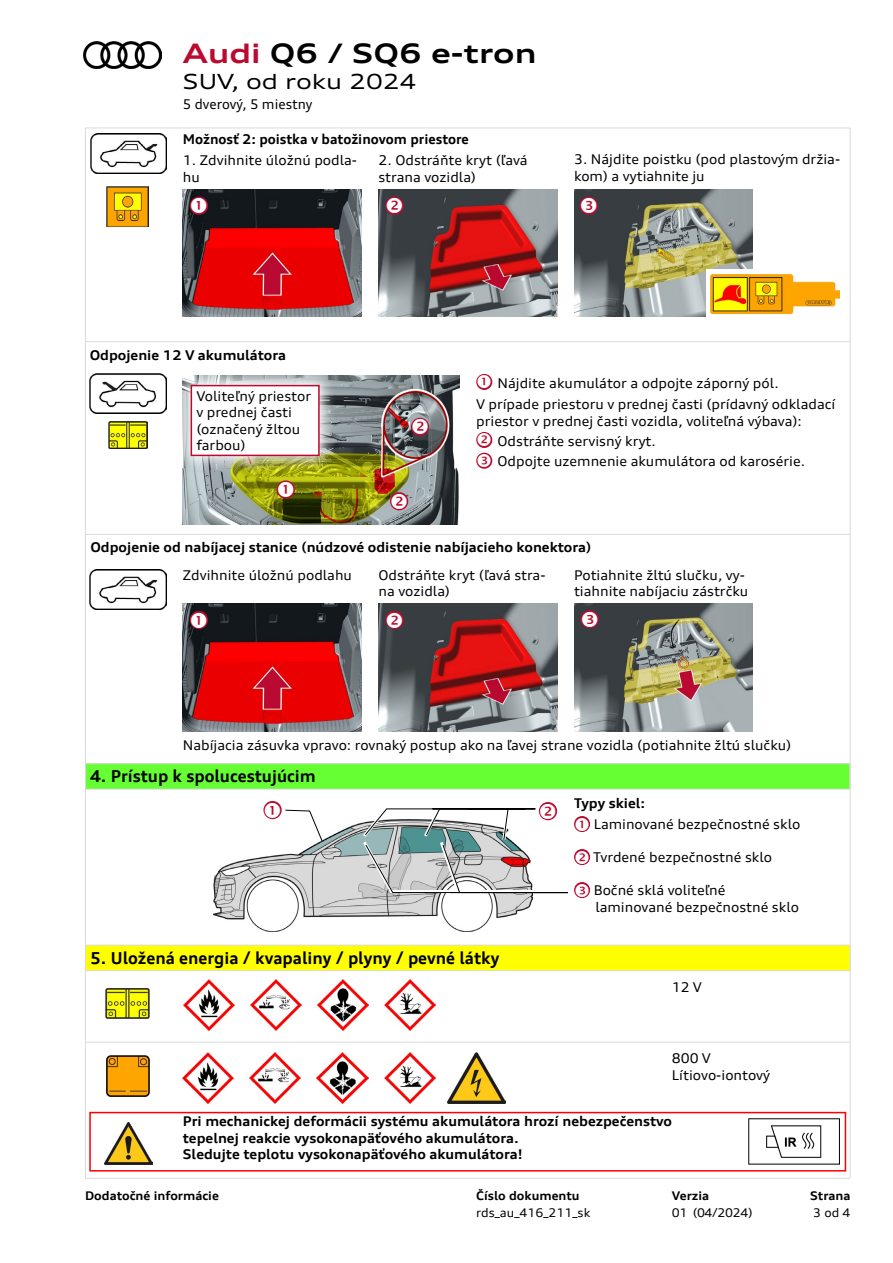
<style>
.page{position:relative;width:893px;height:1263px;background:#fff}
.page>*{position:absolute;margin:0;border:0;box-sizing:border-box;transform-origin:0 0}
.t1{font:700 expanded 27px "Audi Type";color:#000}
.t2{font:expanded 21px "Audi Type";color:#000}
.t3{font:700 16.5px "Audi Type";color:#000}
.t4{font:13.5px/16.5px "Audi Type Screen";color:#000}
.t5{font:700 13.5px/16.5px "Audi Type Screen";color:#000}
.t6{font:700 13.5px "Audi Type";color:#000}
.t7{font:13.5px "Audi Type";color:#000}
.t8{font:700 12px "Audi Type Screen";color:#000}
.t9{font:12px "Audi Type Screen";color:#000}
.s1{color:#bb0a30}
</style>
<div class="page">
<img style="left:214px;top:823px;width:319px;height:108px">
<hr style="left:85px;top:341px;width:765px;height:1px;background:#dadada">
<hr style="left:85px;top:534px;width:765px;height:1px;background:#dadada">
<img style="left:90px;top:134px;width:77px;height:40px">
<div style="left:85px;top:764px;width:765px;height:25px;background:#6f3"></div>
<div style="left:85px;top:763px;width:765px;height:26px;border:1px solid #dadada"></div>
<hr style="left:85px;top:128px;width:765px;height:1px;background:#dadada">
<hr style="left:85px;top:128px;width:1px;height:1050px;background:#dadada">
<hr style="left:850px;top:128px;width:1px;height:1050px;background:#dadada">
<img style="left:183px;top:375px;width:276px;height:149px">
<img style="left:378px;top:189px;width:179px;height:128px">
<img style="left:183px;top:189px;width:178px;height:128px">
<img style="left:378px;top:603px;width:179px;height:128px">
<img style="left:574px;top:189px;width:179px;height:128px">
<img style="left:574px;top:603px;width:179px;height:128px">
<img style="left:106px;top:187px;width:43px;height:40px">
<img style="left:183px;top:603px;width:178px;height:128px">
<img style="left:90px;top:373px;width:76px;height:41px">
<img style="left:90px;top:569px;width:76px;height:41px">
<hr style="left:85px;top:1042px;width:765px;height:1px;background:#dadada">
<hr style="left:85px;top:1178px;width:765px;height:1px;background:#dadada">
<img style="left:108px;top:421px;width:39px;height:27px">
<div style="left:85px;top:945px;width:765px;height:26px;background:#ff0"></div>
<div style="left:85px;top:945px;width:765px;height:26px;border:1px solid #dadada"></div>
<img style="left:183px;top:979px;width:51px;height:51px">
<img style="left:317px;top:979px;width:51px;height:52px">
<img style="left:250px;top:979px;width:51px;height:52px">
<img style="left:384px;top:979px;width:51px;height:51px">
<img style="left:106px;top:988px;width:43px;height:31px">
<img style="left:104px;top:1122px;width:48px;height:42px">
<div style="left:89px;top:1112px;width:757px;height:59px;border:2px solid #f00"></div>
<img style="left:183px;top:1052px;width:51px;height:51px">
<img style="left:250px;top:1052px;width:51px;height:51px">
<img style="left:317px;top:1052px;width:51px;height:51px">
<img style="left:384px;top:1052px;width:51px;height:51px">
<img style="left:448px;top:1052px;width:58px;height:51px">
<img style="left:106px;top:1056px;width:43px;height:41px">
<img style="left:748px;top:1119px;width:92px;height:46px">
<div style="left:706px;top:269px;width:133px;height:50px;background:#fff"></div>
<img style="left:710px;top:275px;width:129px;height:38px">
<svg style="left:221px;top:472px;width:42px;height:3px"></svg>
<img style="left:182px;top:375px;width:153px;height:97px">
<div style="left:191px;top:386px;width:128px;height:69px;background:#fff"></div>
<div style="left:191px;top:385px;width:129px;height:71px;border:2px solid #bb0a30"></div>
<img style="left:84px;top:41px;width:78px;height:27px">
<svg style="left:265px;top:809px;width:58px;height:33px"></svg>
<svg style="left:360px;top:808px;width:208px;height:86px"></svg>
<svg style="left:191px;top:198px;width:15px;height:15px"></svg>
<svg style="left:387px;top:198px;width:15px;height:15px"></svg>
<svg style="left:191px;top:612px;width:15px;height:15px"></svg>
<svg style="left:387px;top:612px;width:15px;height:15px"></svg>
<svg style="left:278px;top:482px;width:15px;height:15px"></svg>
<svg style="left:392px;top:493px;width:15px;height:16px"></svg>
<svg style="left:412px;top:419px;width:16px;height:15px"></svg>
<svg style="left:581px;top:198px;width:15px;height:15px"></svg>
<svg style="left:582px;top:611px;width:15px;height:16px"></svg>
<h1 class="t1" style="left:183px;top:37px;width:355px"><span class="s1">Audi</span> Q6 / SQ6 e-tron</h1>
<h2 class="t2" style="left:183px;top:68px;width:235px">SUV, od roku 2024</h2>
<p class="t7" style="left:183px;top:96px;width:131px">5 dverový, 5 miestny</p>
<p class="t6" style="left:183px;top:131px;width:288px">Možnosť 2: poistka v batožinovom priestore</p>
<p class="t4" style="left:183px;top:152px;width:176px">1. Zdvihnite úložnú podla&shy;hu</p>
<p class="t4" style="left:378px;top:152px;width:151px">2. Odstráňte kryt (ľavá strana vozidla)</p>
<p class="t4" style="left:574px;top:151px;width:268px">3. Nájdite poistku (pod plastovým držia&shy;kom) a vytiahnite ju</p>
<p class="t5" style="left:90px;top:347px;width:198px">Odpojenie 12 V akumulátora</p>
<p class="t4" style="left:196px;top:388px;width:116px">Voliteľný priestor v prednej časti (označený žltou farbou)</p>
<p class="t4" style="left:476px;top:373px;width:361px;line-height:20.7px;text-indent:21px">Nájdite akumulátor a odpojte záporný pól.<br>V prípade priestoru v prednej časti (prídavný odkladací</p>
<p class="t4" style="left:497px;top:410px;width:306px;line-height:20.7px;text-indent:-21px">priestor v prednej časti vozidla, voliteľná výbava):<br>Odstráňte servisný kryt.</p>
<p class="t4" style="left:497px;top:452px;width:309px">Odpojte uzemnenie akumulátora od karosérie.</p>
<p class="t5" style="left:90px;top:539px;width:503px">Odpojenie od nabíjacej stanice (núdzové odistenie nabíjacieho konektora)</p>
<p class="t4" style="left:183px;top:566px;width:171px">Zdvihnite úložnú podlahu</p>
<p class="t4" style="left:378px;top:566px;width:169px">Odstráňte kryt (ľavá stra&shy;na vozidla)</p>
<p class="t4" style="left:574px;top:566px;width:176px">Potiahnite žltú slučku, vy&shy;tiahnite nabíjaciu zástrčku</p>
<p class="t4" style="left:183px;top:737px;width:610px">Nabíjacia zásuvka vpravo: rovnaký postup ako na ľavej strane vozidla (potiahnite žltú slučku)</p>
<p class="t3" style="left:90px;top:766px;width:227px">4. Prístup k spolucestujúcim</p>
<p class="t3" style="left:90px;top:948px;width:411px">5. Uložená energia / kvapaliny / plyny / pevné látky</p>
<p class="t5" style="left:574px;top:795px;width:73px">Typy skiel:</p>
<p class="t4" style="left:594px;top:816px;width:208px">Laminované bezpečnostné sklo</p>
<p class="t4" style="left:593px;top:849px;width:180px">Tvrdené bezpečnostné sklo</p>
<p class="t4" style="left:594px;top:882px;width:207px">Bočné sklá voliteľné laminované bezpečnostné sklo</p>
<p class="t4" style="left:672px;top:979px;width:32px">12 V</p>
<p class="t4" style="left:672px;top:1050px;width:100px">800 V<br>Lítiovo-iontový</p>
<p class="t5" style="left:183px;top:1113px;width:491px">Pri mechanickej deformácii systému akumulátora hrozí nebezpečenstvo tepelnej reakcie vysokonapäťového akumulátora.<br>Sledujte teplotu vysokonapäťového akumulátora!</p>
<p class="t8" style="left:85px;top:1188px;width:135px">Dodatočné informácie</p>
<p class="t8" style="left:476px;top:1188px;width:105px">Číslo dokumentu</p>
<p class="t9" style="left:476px;top:1205px;width:116px">rds_au_416_211_sk</p>
<p class="t8" style="left:672px;top:1188px;width:39px">Verzia</p>
<p class="t9" style="left:672px;top:1205px;width:82px">01 (04/2024)</p>
<p class="t8" style="left:810px;top:1188px;width:42px">Strana</p>
<p class="t9" style="left:813px;top:1205px;width:39px">3 od 4</p>
</div>
